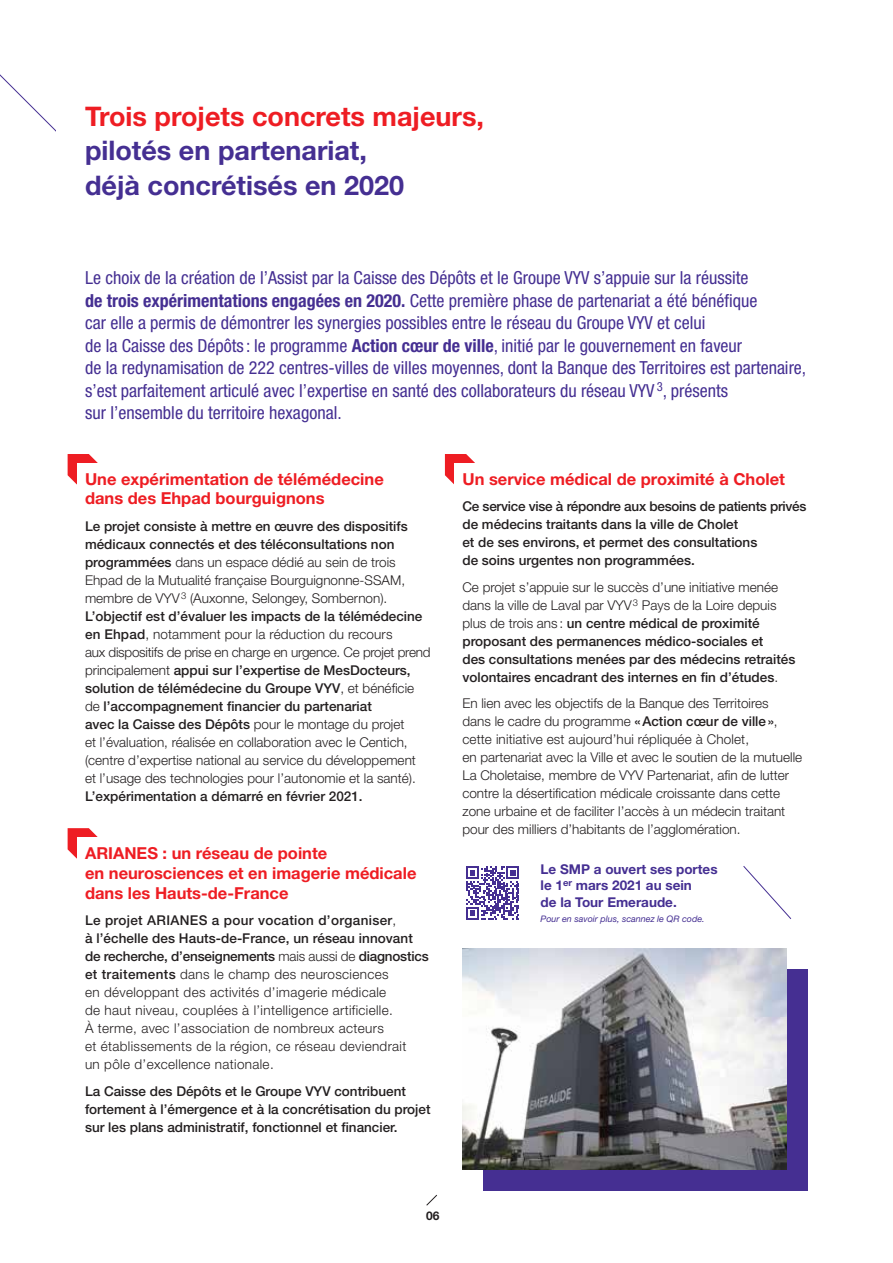
<style>
.page{position:relative;width:893px;height:1263px;background:#fff}
.page>*{position:absolute;margin:0;border:0;box-sizing:border-box;transform-origin:0 0}
.t1{font:700 27px/34.5px "Helvetica Neue LT Std";color:#452f92}
.t2{font:700 27px "Helvetica Neue LT Std";color:#ee1d23}
.t3{font:condensed 18px/22.5px "Helvetica Neue LT Std";color:#452f92}
.t4{font:700 16.5px/19.8px "Helvetica Neue LT Std";color:#ee1d23}
.t5{font:300 13.5px/18px "Helvetica Neue LT Std";color:#231f20}
.t6{font:500 13.5px/18px "Helvetica Neue LT Std";color:#231f20}
.t7{font:300 13.5px/18px "Helvetica Neue LT Std";letter-spacing:.025em;color:#231f20}
.t8{font:700 13.5px/16.5px "Helvetica Neue LT Std";color:#452f92}
.t9{font:700 12px "Helvetica Neue LT Std";color:#231f20}
.t10{font:italic 9px "Helvetica Neue LT Std";color:#452f92}
.s1{font-weight:700}
.s2{font-weight:500}
.s3{font-weight:300}
</style>
<div class="page">
<svg style="left:68px;top:454px;width:30px;height:30px"></svg>
<div style="left:77px;top:463px;width:21px;height:22px;background:#fff"></div>
<svg style="left:445px;top:454px;width:30px;height:30px"></svg>
<div style="left:454px;top:463px;width:22px;height:22px;background:#fff"></div>
<svg style="left:68px;top:828px;width:30px;height:30px"></svg>
<div style="left:77px;top:837px;width:21px;height:22px;background:#fff"></div>
<svg style="left:466px;top:866px;width:53px;height:54px"></svg>
<svg style="left:743px;top:866px;width:49px;height:53px"></svg>
<div style="left:484px;top:969px;width:324px;height:222px;background:#452f92"></div>
<img style="left:462px;top:948px;width:325px;height:221px">
<svg style="left:426px;top:1194px;width:11px;height:12px"></svg>
<h1 class="t2" style="left:85px;top:99px;width:401px">Trois projets concrets majeurs,</h1>
<h1 class="t1" style="left:85px;top:133px;width:321px">pilotés en partenariat, déjà concrétisés en 2020</h1>
<p class="t3" style="left:85px;top:267px;width:723px">Le choix de la création de l’Assist par la Caisse des Dépôts et le Groupe VYV s’appuie sur la réussite<br><span class="s1">de trois expérimentations engagées en 2020.</span> Cette première phase de partenariat a été bénéfique<br>car elle a permis de démontrer les synergies possibles entre le réseau du Groupe VYV et celui<br>de la Caisse des Dépôts : le programme <span class="s1">Action cœur de ville</span>, initié par le gouvernement en faveur<br>de la redynamisation de 222 centres-villes de villes moyennes, dont la Banque des Territoires est partenaire, s’est parfaitement articulé avec l’expertise en santé des collaborateurs du réseau VYV <sup>3</sup>, présents<br>sur l’ensemble du territoire hexagonal.</p>
<p class="t4" style="left:85px;top:468px;width:300px">Une expérimentation de télémédecine dans des Ehpad bourguignons</p>
<p class="t5" style="left:85px;top:517px;width:347px"><span class="s2">Le projet consiste à mettre en œuvre des dispositifs médicaux connectés et des téléconsultations non programmées</span> dans un espace dédié au sein de trois Ehpad de la Mutualité française Bourguignonne-SSAM, membre de VYV<sup>3</sup> (Auxonne, Selongey, Sombernon).<br><span class="s2">L’objectif est d’évaluer les impacts de la télémédecine en Ehpad</span>, notamment pour la réduction du recours<br>aux dispositifs de prise en charge en urgence. Ce projet prend principalement <span class="s2">appui sur l’expertise de MesDocteurs, solution de télémédecine du Groupe VYV</span>, et bénéficie de <span class="s2">l’accompagnement financier du partenariat<br>avec la Caisse des Dépôts</span> pour le montage du projet<br>et l’évaluation, réalisée en collaboration avec le Centich, (centre d’expertise national au service du développement<br>et l’usage des technologies pour l’autonomie et la santé).</p>
<p class="t6" style="left:85px;top:787px;width:279px">L’expérimentation a démarré en février 2021.</p>
<p class="t4" style="left:85px;top:843px;width:333px">ARIANES : un réseau de pointe<br>en neurosciences et en imagerie médicale dans les Hauts-de-France</p>
<p class="t7" style="left:85px;top:911px;width:345px"><span class="s2">Le projet ARIANES a pour vocation d’organiser</span>,<br><span class="s2">à l’échelle des Hauts-de-France, un réseau innovant de recherche, d’enseignements</span> mais aussi de <span class="s2">diagnostics et traitements</span> dans le champ des neurosciences<br>en développant des activités d’imagerie médicale<br>de haut niveau, couplées à l’intelligence artificielle.<br>À terme, avec l’association de nombreux acteurs<br>et établissements de la région, ce réseau deviendrait<br>un pôle d’excellence nationale.</p>
<p class="t6" style="left:85px;top:1081px;width:347px">La Caisse des Dépôts et le Groupe VYV contribuent fortement à l’émergence et à la concrétisation du projet sur les plans administratif, fonctionnel et financier.</p>
<p class="t4" style="left:462px;top:468px;width:324px">Un service médical de proximité à Cholet</p>
<p class="t6" style="left:462px;top:497px;width:346px">Ce service vise à répondre aux besoins de patients privés de médecins traitants dans la ville de Cholet<br>et de ses environs, et permet des consultations<br>de soins urgentes non programmées.</p>
<p class="t6" style="left:462px;top:578px;width:334px"><span class="s3">Ce projet s’appuie sur le succès d’une initiative menée dans la ville de Laval par VYV</span><sup>3</sup> <span class="s3">Pays de la Loire depuis plus de trois ans :</span> un centre médical de proximité proposant des permanences médico-sociales et<br>des consultations menées par des médecins retraités volontaires encadrant des internes en fin d’études<span class="s3">.</span></p>
<p class="t5" style="left:462px;top:694px;width:341px">En lien avec les objectifs de la Banque des Territoires<br>dans le cadre du programme <span class="s2">«Action cœur de ville»</span>, cette initiative est aujourd’hui répliquée à Cholet,<br>en partenariat avec la Ville et avec le soutien de la mutuelle La Choletaise, membre de VYV Partenariat, afin de lutter contre la désertification médicale croissante dans cette zone urbaine et de faciliter l’accès à un médecin traitant pour des milliers d’habitants de l’agglomération.</p>
<p class="t8" style="left:541px;top:860px;width:179px">Le SMP a ouvert ses portes le 1<sup>er</sup> mars 2021 au sein<br>de la Tour Emeraude.</p>
<p class="t10" style="left:541px;top:913px;width:166px">Pour en savoir plus, scannez le QR code.</p>
<p class="t9" style="left:426px;top:1208px;width:15px">06</p>
</div>
